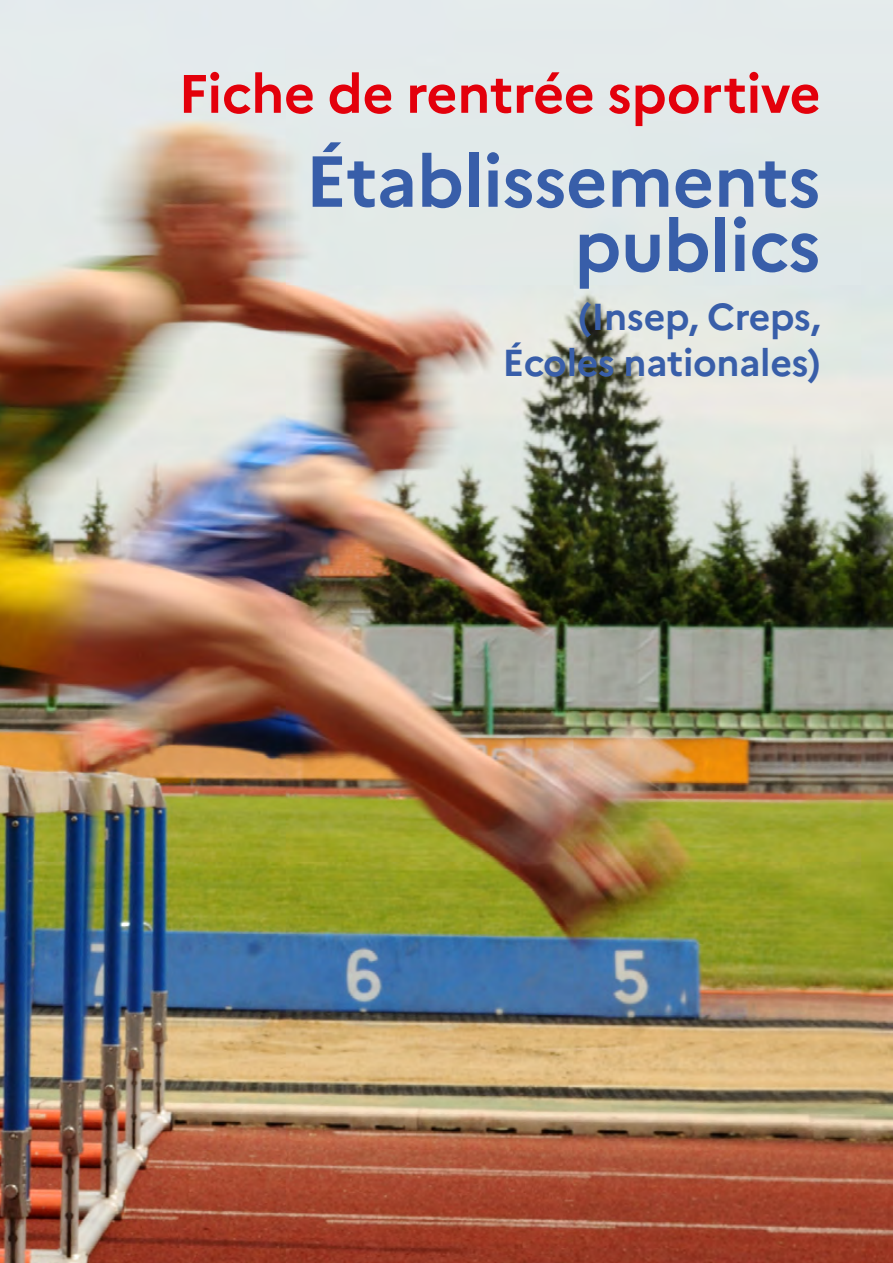
<style>
.page{position:relative;width:893px;height:1263px;background:#fff}
.page>*{position:absolute;margin:0;border:0;box-sizing:border-box;transform-origin:0 0}
.t1{font:700 72px/64.2px "Marianne";letter-spacing:-.01em;color:#385ea9;text-align:right}
.t2{font:700 54px "Marianne";letter-spacing:-.01em;color:#e3000b}
.t3{font:700 37.5px/46.2px "Marianne";letter-spacing:-.01em;color:#385ea9;text-align:right}
</style>
<div class="page">
<img style="left:0;top:0;width:893px;height:1263px">
<h2 class="t2" style="left:178px;top:61px;width:644px">Fiche de rentrée sportive</h2>
<h1 class="t1" style="left:305px;top:149px;width:517px">Établissements publics</h1>
<p class="t3" style="left:502px;top:293px;width:320px">(Insep, Creps,<br>Écoles nationales)</p>
</div>
